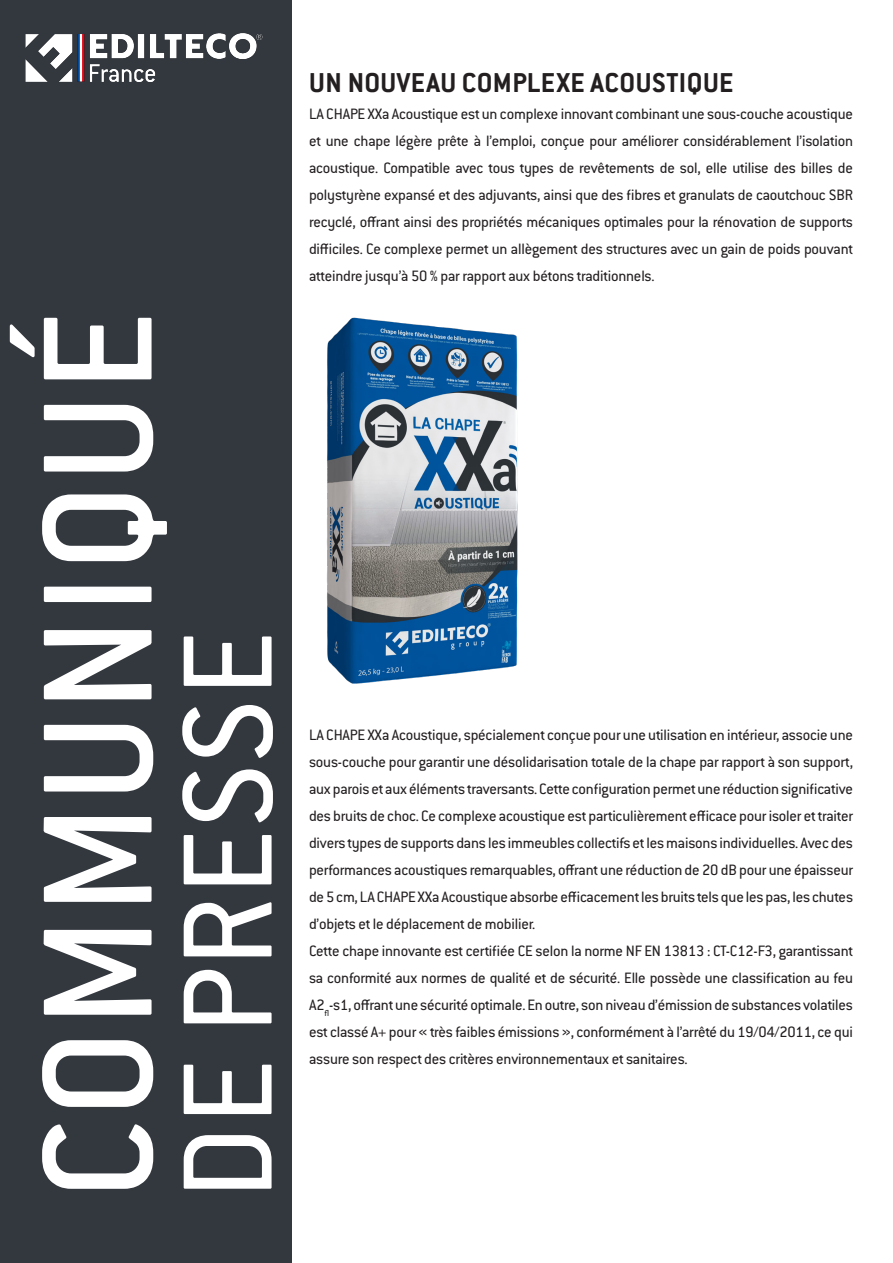
<style>
.page{position:relative;width:893px;height:1263px;background:#fff}
.page>*{position:absolute;margin:0;border:0;box-sizing:border-box;transform-origin:0 0}
.t1{font:500 171px "Conduit ITC";letter-spacing:.015em;color:#fff}
.t2{font:139.5px "Conduit ITC";letter-spacing:.015em;color:#fff}
.t3{font:700 30px "Conduit ITC";letter-spacing:.015em;color:#231f20}
.t4{font:16.5px/27px "Conduit ITC";letter-spacing:-.01em;color:#231f20;text-align:justify}
</style>
<div class="page">
<div style="left:0;top:0;width:292px;height:1263px;background:#33383f"></div>
<img style="left:25px;top:33px;width:238px;height:49px">
<img style="left:327px;top:317px;width:191px;height:367px">
<h1 class="t1" style="left:2px;top:1199px;width:890px;rotate:-90deg">COMMUNIQUÉ</h1>
<h2 class="t2" style="left:144px;top:1199px;width:569px;rotate:-90deg">DE PRESSE</h2>
<p class="t3" style="left:309px;top:65px;width:426px">UN NOUVEAU COMPLEXE ACOUSTIQUE</p>
<p class="t4" style="left:309px;top:100px;width:546px">LA CHAPE XXa Acoustique est un complexe innovant combinant une sous-couche acoustique et une chape légère prête à l’emploi, conçue pour améliorer considérablement l’isolation acoustique. Compatible avec tous types de revêtements de sol, elle utilise des billes de polystyrène expansé et des adjuvants, ainsi que des fibres et granulats de caoutchouc SBR recyclé, offrant ainsi des propriétés mécaniques optimales pour la rénovation de supports difficiles. Ce complexe permet un allègement des structures avec un gain de poids pouvant atteindre jusqu’à 50 % par rapport aux bétons traditionnels.</p>
<p class="t4" style="left:309px;top:721px;width:546px">LA CHAPE XXa Acoustique, spécialement conçue pour une utilisation en intérieur, associe une sous-couche pour garantir une désolidarisation totale de la chape par rapport à son support, aux parois et aux éléments traversants. Cette configuration permet une réduction significative des bruits de choc. Ce complexe acoustique est particulièrement efficace pour isoler et traiter divers types de supports dans les immeubles collectifs et les maisons individuelles. Avec des performances acoustiques remarquables, offrant une réduction de 20 dB pour une épaisseur de 5 cm, LA CHAPE XXa Acoustique absorbe efficacement les bruits tels que les pas, les chutes d’objets et le déplacement de mobilier.</p>
<p class="t4" style="left:309px;top:937px;width:545px">Cette chape innovante est certifiée CE selon la norme NF EN 13813 : CT-C12-F3, garantissant sa conformité aux normes de qualité et de sécurité. Elle possède une classification au feu A2<sub>fl</sub>-s1, offrant une sécurité optimale. En outre, son niveau d’émission de substances volatiles est classé A+ pour « très faibles émissions », conformément à l’arrêté du 19/04/2011, ce qui assure son respect des critères environnementaux et sanitaires.</p>
</div>
